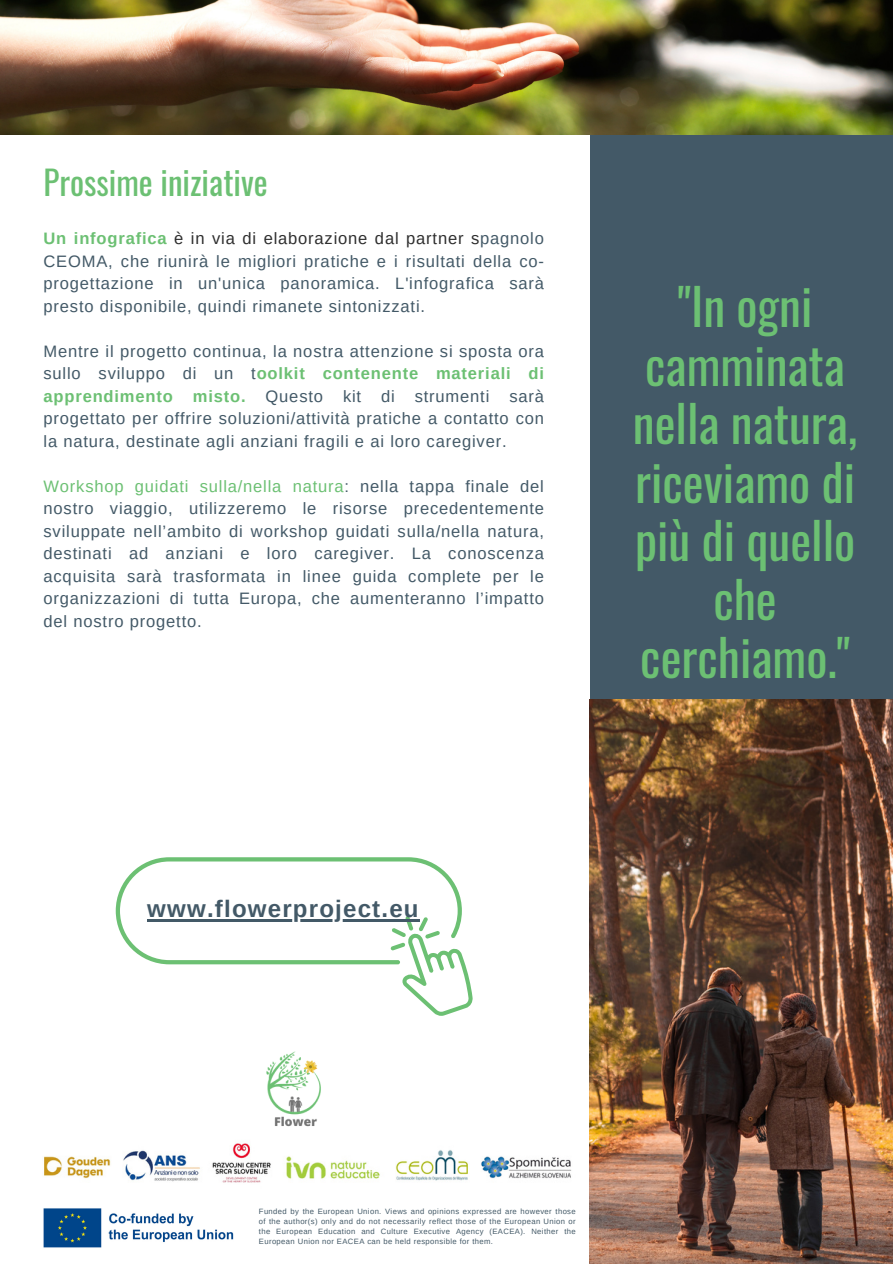
<style>
.page{position:relative;width:893px;height:1264px;background:#fff}
.page>*{position:absolute;margin:0;border:0;box-sizing:border-box;transform-origin:0 0}
.t1{font:49.65px/58.5px "Oswald";color:#6cc073;text-align:center}
.t2{font:33.15px "Oswald";color:#6cc073}
.t3{font:700 24px "Arimo";letter-spacing:.05em;color:#435967}
.t4{font:16.5px/22.5px "Arimo";letter-spacing:.05em;color:#435967;text-align:justify}
.t5{font:7.65px/10.2px "Arimo";letter-spacing:.05em;color:#435967;text-align:justify}
.s1{font-weight:700;color:#6cc073}
.s2{color:#2e2e2e}
.s3{color:#6cc073}
</style>
<div class="page">
<div style="left:590px;top:111px;width:302px;height:622px;background:#435967"></div>
<img style="left:590px;top:699px;width:302px;height:564px">
<img style="left:0;top:0;width:892px;height:134px">
<img style="left:44px;top:1143px;width:527px;height:40px">
<img style="left:43px;top:1208px;width:191px;height:40px">
<img style="left:266px;top:1051px;width:55px;height:76px">
<svg style="left:116px;top:857px;width:356px;height:158px"></svg>
<hr style="left:147px;top:919px;width:273px;height:2px;background:#435967">
<p class="t2" style="left:44px;top:156px;width:226px">Prossime iniziative</p>
<p class="t4" style="left:44px;top:227px;width:502px"><span class="s1">Un infografica</span> <span class="s2">è in via di elaborazione dal partner s</span>pagnolo CEOMA, che riunirà le migliori pratiche e i risultati della co&shy;progettazione in un'unica panoramica. L'infografica sarà presto disponibile, quindi rimanete sintonizzati.</p>
<p class="t4" style="left:44px;top:340px;width:502px">Mentre il progetto continua, la nostra attenzione si sposta ora sullo sviluppo di un t<span class="s1">oolkit contenente materiali di apprendimento misto.</span> Questo kit di strumenti sarà progettato per offrire soluzioni/attività pratiche a contatto con la natura, destinate agli anziani fragili e ai loro caregiver.</p>
<p class="t4" style="left:44px;top:475px;width:502px"><span class="s3">Workshop guidati sulla/nella natura</span>: nella tappa finale del nostro viaggio, utilizzeremo le risorse precedentemente sviluppate nell’ambito di workshop guidati sulla/nella natura, destinati ad anziani e loro caregiver. La conoscenza acquisita sarà trasformata in linee guida complete per le organizzazioni di tutta Europa, che aumenteranno l’impatto del nostro progetto.</p>
<p class="t3" style="left:147px;top:895px;width:273px">www.flowerproject.eu</p>
<p class="t1" style="left:633px;top:275px;width:226px">"In ogni camminata nella natura, riceviamo di più di quello che cerchiamo."</p>
<p class="t5" style="left:259px;top:1205px;width:318px">Funded by the European Union. Views and opinions expressed are however those of the author(s) only and do not necessarily reflect those of the European Union or the European Education and Culture Executive Agency (EACEA). Neither the European Union nor EACEA can be held responsible for them.</p>
</div>
